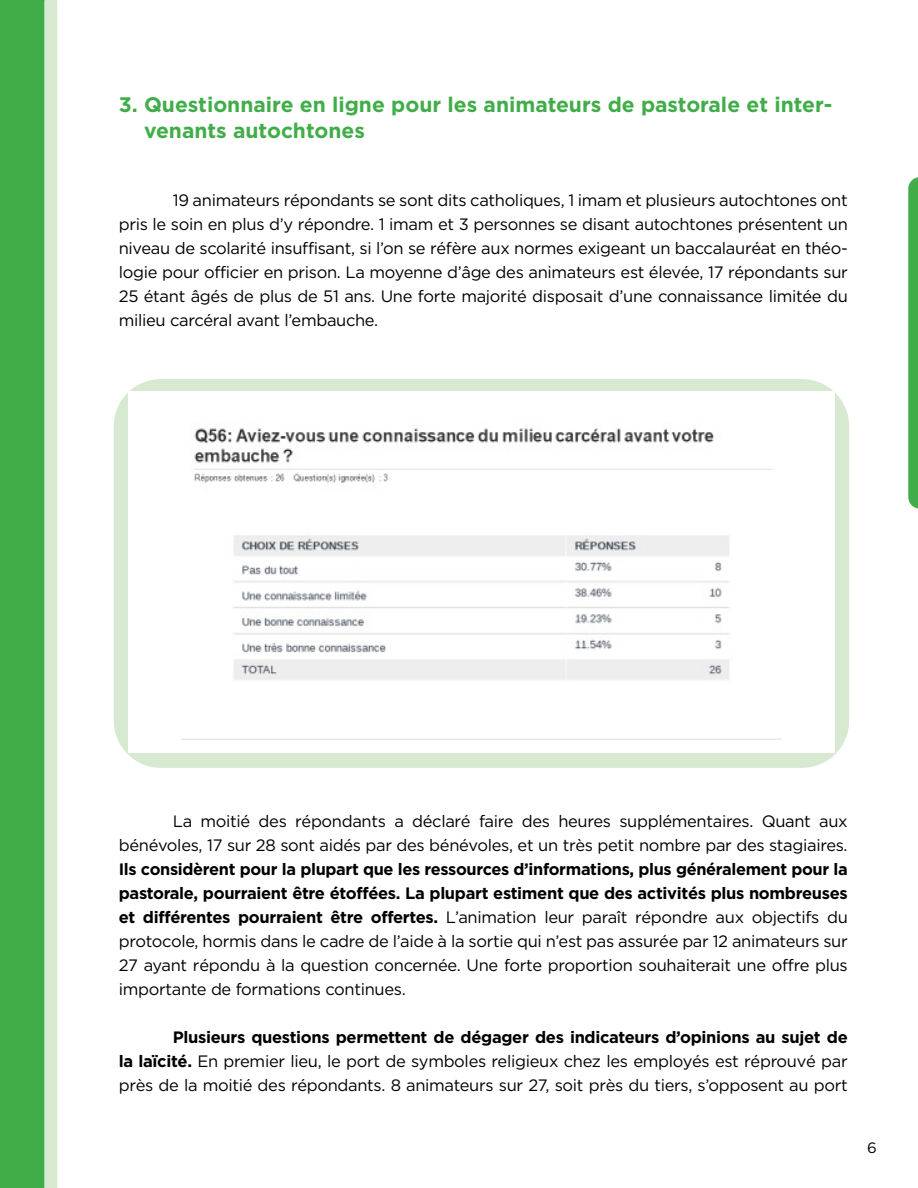
<style>
.page{position:relative;width:918px;height:1188px;background:#fff}
.page>*{position:absolute;margin:0;border:0;box-sizing:border-box;transform-origin:0 0}
.t1{font:700 21px/25.2px "Gotham";color:#41ad49}
.t2{font:16.5px/24px "Gotham HTF";letter-spacing:-.02em;color:#000;text-align:justify}
.t3{font:15px "Gotham HTF";color:#000}
.s1{font-weight:700}
</style>
<div class="page">
<div style="left:0;top:0;width:52px;height:1188px;background:#41ad49"></div>
<svg style="left:908px;top:177px;width:10px;height:332px;background:#49b051"></svg>
<svg style="left:44px;top:0;width:13px;height:1188px;background:#d4e7cf"></svg>
<div style="left:114px;top:379px;width:735px;height:389px;background:#d8e9d2;border-radius:47px"></div>
<div style="left:129px;top:391px;width:706px;height:362px;background:#fff"></div>
<img style="left:182px;top:428px;width:599px;height:312px">
<p class="t1" style="left:144px;top:92px;width:690px;text-indent:-25px">3. Questionnaire en ligne pour les animateurs de pastorale et inter&shy;venants autochtones</p>
<p class="t2" style="left:119px;top:188px;width:731px;text-indent:54px">19 animateurs répondants se sont dits catholiques, 1 imam et plusieurs autochtones ont pris le soin en plus d’y répondre. 1 imam et 3 personnes se disant autochtones présentent un niveau de scolarité insuffisant, si l’on se réfère aux normes exigeant un baccalauréat en théo&shy;logie pour officier en prison. La moyenne d’âge des animateurs est élevée, 17 répondants sur 25 étant âgés de plus de 51 ans. Une forte majorité disposait d’une connaissance limitée du milieu carcéral avant l’embauche.</p>
<p class="t2" style="left:119px;top:809px;width:730px;text-align:right">La moitié des répondants a déclaré faire des heures supplémentaires. Quant aux bénévoles, 17 sur 28 sont aidés par des bénévoles, et un très petit nombre par des stagiaires.</p>
<p class="t2" style="left:119px;top:857px;width:731px"><span class="s1">Ils considèrent pour la plupart que les ressources d’informations, plus généralement pour la pastorale, pourraient être étoffées. La plupart estiment que des activités plus nombreuses et différentes pourraient être offertes.</span> L’animation leur paraît répondre aux objectifs du protocole, hormis dans le cadre de l’aide à la sortie qui n’est pas assurée par 12 animateurs sur 27 ayant répondu à la question concernée. Une forte proportion souhaiterait une offre plus importante de formations continues.</p>
<p class="t2" style="left:119px;top:1025px;width:731px;text-indent:54px"><span class="s1">Plusieurs questions permettent de dégager des indicateurs d’opinions au sujet de la laïcité.</span> En premier lieu, le port de symboles religieux chez les employés est réprouvé par près de la moitié des répondants. 8 animateurs sur 27, soit près du tiers, s’opposent au port</p>
<p class="t3" style="left:867px;top:1140px;width:11px">6</p>
</div>
